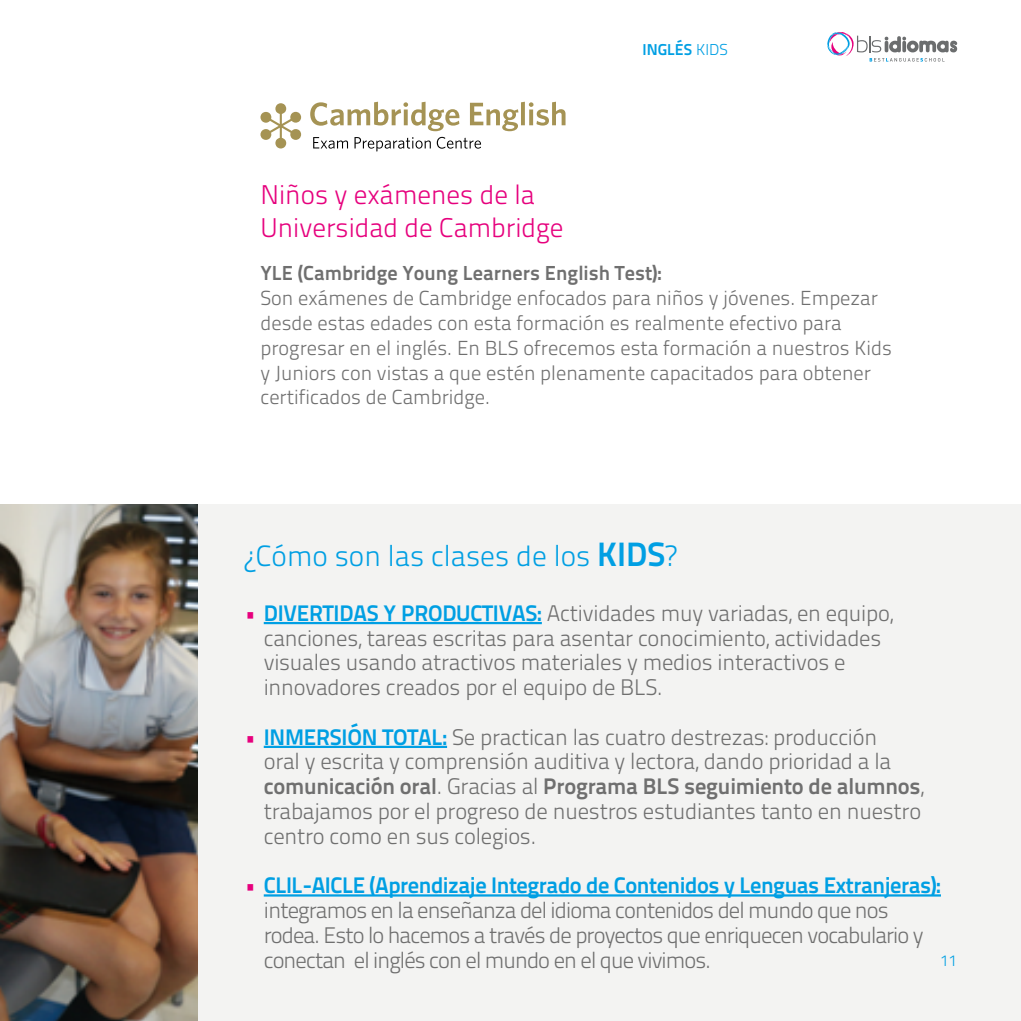
<style>
.page{position:relative;width:1021px;height:1021px;background:#fff}
.page>*{position:absolute;margin:0;border:0;box-sizing:border-box;transform-origin:0 0}
.t1{font:300 29.25px "Titillium Text 22 L";color:#009fe3}
.t2{font:300 27px/32.4px "Titillium Text 22 L";color:#e6007d}
.t3{font:300 22.5px/24.8px "Titillium Text 22 L";letter-spacing:-.01em;color:#6f6f6f}
.t4{font:300 22.5px/24.8px "Titillium Text 22 L";letter-spacing:-.04em;color:#6f6f6f}
.t5{font:300 20.25px/24.8px "Titillium Text 22 L";color:#6f6f6f}
.t6{font:700 20.25px "Titillium Text 22 L";color:#6f6f6f}
.t7{font:700 15.75px "Titillium Text 22 L";color:#009fe3}
.t8{font:300 15.75px "Titillium Text 22 L";color:#009fe3}
.s1{font-weight:300}
.s2{font-weight:700;font-size:33.75px}
.s3{color:#e6007d}
.s4{font-weight:700;color:#009fe3}
.s5{font-weight:700}
</style>
<div class="page">
<svg style="left:827px;top:32px;width:130px;height:30px"></svg>
<div style="left:0;top:504px;width:1020px;height:516px;background:#f3f3f2"></div>
<hr style="left:264px;top:622px;width:278px;height:2px;background:#009fe3">
<hr style="left:264px;top:745px;width:183px;height:3px;background:#009fe3">
<hr style="left:264px;top:894px;width:676px;height:2px;background:#009fe3">
<svg style="left:310px;top:102px;width:149px;height:29px"></svg>
<svg style="left:470px;top:103px;width:48px;height:28px"></svg>
<svg style="left:521px;top:102px;width:4px;height:23px"></svg>
<svg style="left:529px;top:102px;width:36px;height:24px"></svg>
<svg style="left:313px;top:137px;width:35px;height:12px"></svg>
<svg style="left:354px;top:137px;width:77px;height:14px"></svg>
<svg style="left:437px;top:137px;width:44px;height:12px"></svg>
<svg style="left:260px;top:103px;width:41px;height:45px"></svg>
<img style="left:0;top:504px;width:198px;height:516px">
<p class="t7" style="left:642px;top:38px;width:87px">INGLÉS <span class="s1">KIDS</span></p>
<p class="t2" style="left:260px;top:177px;width:305px">Niños y exámenes de la<br>Universidad de Cambridge</p>
<p class="t6" style="left:260px;top:258px;width:403px">YLE (Cambridge Young Learners English Test):</p>
<p class="t5" style="left:260px;top:285px;width:633px">Son exámenes de Cambridge enfocados para niños y jóvenes. Empezar desde estas edades con esta formación es realmente efectivo para progresar en el inglés. En BLS ofrecemos esta formación a nuestros Kids y Juniors con vistas a que estén plenamente capacitados para obtener certificados de Cambridge.</p>
<h1 class="t1" style="left:244px;top:534px;width:433px">¿Cómo son las clases de los <span class="s2">KIDS</span>?</h1>
<p class="t3" style="left:264px;top:599px;width:631px;text-indent:-19px"><span class="s3">•</span> <span class="s4">DIVERTIDAS Y PRODUCTIVAS:</span> Actividades muy variadas, en equipo, canciones, tareas escritas para asentar conocimiento, actividades visuales usando atractivos materiales y medios interactivos e innovadores creados por el equipo de BLS.</p>
<p class="t3" style="left:264px;top:723px;width:662px;text-indent:-19px"><span class="s3">•</span> <span class="s4">INMERSIÓN TOTAL:</span> Se practican las cuatro destrezas: producción<br>oral y escrita y comprensión auditiva y lectora, dando prioridad a la <span class="s5">comunicación oral</span>. Gracias al <span class="s5">Programa BLS seguimiento de alumnos</span>, trabajamos por el progreso de nuestros estudiantes tanto en nuestro centro como en sus colegios.</p>
<p class="t4" style="left:264px;top:871px;width:678px;text-indent:-19px"><span class="s3">•</span> <span class="s4">CLIL-AICLE (Aprendizaje Integrado de Contenidos y Lenguas Extranjeras): </span>integramos en la enseñanza del idioma contenidos del mundo que nos rodea. Esto lo hacemos a través de proyectos que enriquecen vocabulario y conectan el inglés con el mundo en el que vivimos.</p>
<p class="t8" style="left:940px;top:949px;width:18px">11</p>
</div>
